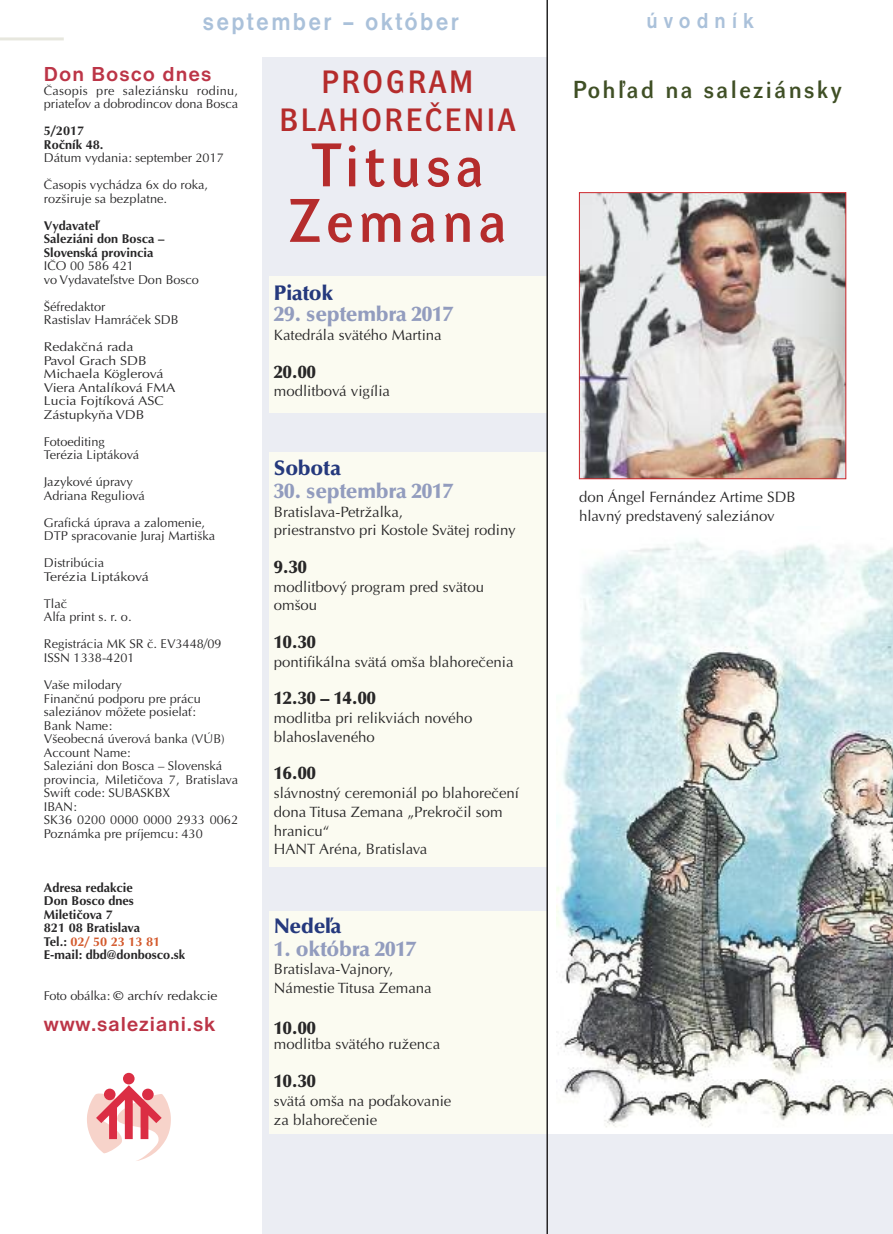
<style>
.page{position:relative;width:893px;height:1234px;background:#fff}
.page>*{position:absolute;margin:0;border:0;box-sizing:border-box;transform-origin:0 0}
.t1{font:700 60px/55.5px "Dyna Grotesk LE";letter-spacing:.1em;color:#b52c2c;text-align:center;scale:.9 1}
.t2{font:700 31.5px/37.8px "Dyna Grotesk LE";letter-spacing:.115em;color:#b52c2c;text-align:center;scale:.9 1}
.t3{font:700 25.5px "Nimbus San DEE";letter-spacing:.1em;color:#aac1da;scale:.9 1}
.t4{font:700 24px "Dyna Grotesk LE";letter-spacing:.11em;color:#3f4f25;scale:.95 1}
.t5{font:700 22.5px "Nimbus San DEE";letter-spacing:.3em;color:#aac1da;scale:.9 1}
.t6{font:900 21px "Optima CE";letter-spacing:-.01em;color:#929cbe}
.t7{font:700 21px "Nimbus San DEE";letter-spacing:.045em;color:#bc3547}
.t8{font:900 21px "Optima CE";letter-spacing:-.01em;color:#25397d}
.t9{font:900 18px "Optima CE";color:#272627}
.t10{font:15px/18.8px "Optima CE";color:#272627}
.t11{font:12.75px/13.5px "Optima CE";color:#272627}
.t12{font:700 12.75px/13.5px "Optima CE";color:#272627}
.t13{font:12.75px/13.5px "Optima CE";color:#272627;scale:1.1 1}
.s1{color:#d3592c}
</style>
<div class="page">
<img style="left:557px;top:539px;width:336px;height:588px">
<div style="left:263px;top:57px;width:285px;height:1176px;background:#ebedf3"></div>
<div style="left:263px;top:1134px;width:630px;height:99px;background:#ebedf3"></div>
<div style="left:269px;top:276px;width:278px;height:136px;background:#fbfbf1"></div>
<div style="left:269px;top:452px;width:278px;height:415px;background:#fbfbf1"></div>
<div style="left:269px;top:910px;width:278px;height:223px;background:#fbfbf1"></div>
<hr style="left:0;top:37px;width:64px;height:3px;background:#e7e7de">
<img style="left:581px;top:194px;width:263px;height:283px">
<div style="left:579px;top:192px;width:267px;height:287px;border:1px solid #cc262b"></div>
<svg style="left:87px;top:1084px;width:84px;height:76px"></svg>
<div style="left:123px;top:1072px;width:12px;height:12px;background:#db2e44;border-radius:50%"></div>
<div style="left:104px;top:1088px;width:12px;height:11px;background:#db2e44;border-radius:50%"></div>
<div style="left:142px;top:1088px;width:12px;height:11px;background:#db2e44;border-radius:50%"></div>
<hr style="left:546px;top:0;width:2px;height:1233px;background:#272627">
<h3 class="t3" style="left:203px;top:7px;width:286px">september – október</h3>
<h3 class="t7" style="left:44px;top:61px;width:169px">Don Bosco dnes</h3>
<p class="t11" style="left:44px;top:85px;width:196px">Časopis pre saleziánsku rodinu, priateľov a dobrodincov dona Bosca</p>
<p class="t12" style="left:44px;top:126px;width:61px">5/2017<br>Ročník 48.</p>
<p class="t11" style="left:44px;top:145px;width:181px;line-height:27px">Dátum vydania: september 2017<br>Časopis vychádza 6x do roka,</p>
<p class="t11" style="left:44px;top:193px;width:125px">rozširuje sa bezplatne.</p>
<p class="t12" style="left:44px;top:220px;width:122px">Vydavateľ<br>Saleziáni don Bosca –<br>Slovenská provincia</p>
<p class="t11" style="left:44px;top:260px;width:157px">IČO 00 586 421<br>vo Vydavateľstve Don Bosco</p>
<p class="t11" style="left:44px;top:301px;width:136px">Šéfredaktor<br>Rastislav Hamráček SDB</p>
<p class="t13" style="left:44px;top:341px;width:121px">Redakčná rada<br>Pavol Grach SDB<br>Michaela Köglerová<br>Viera Antalíková FMA<br>Lucia Fojtíková ASC<br>Zástupkyňa VDB</p>
<p class="t11" style="left:44px;top:436px;width:97px">Fotoediting<br>Terézia Liptáková</p>
<p class="t11" style="left:44px;top:476px;width:102px">Jazykové úpravy<br>Adriana Reguliová</p>
<p class="t11" style="left:44px;top:517px;width:173px">Grafická úprava a zalomenie,<br>DTP spracovanie Juraj Martiška</p>
<p class="t11" style="left:44px;top:557px;width:106px">Distribúcia<br>Terézia Liptáková</p>
<p class="t11" style="left:44px;top:598px;width:89px">Tlač<br>Alfa print s. r. o.</p>
<p class="t11" style="left:44px;top:638px;width:179px">Registrácia MK SR č. EV3448/09<br>ISSN 1338-4201</p>
<p class="t11" style="left:44px;top:679px;width:196px">Vaše milodary<br>Finančnú podporu pre prácu saleziánov môžete posielať:<br>Bank Name:<br>Všeobecná úverová banka (VÚB)<br>Account Name:<br>Saleziáni don Bosca – Slovenská provincia, Miletičova 7, Bratislava<br>Swift code: SUBASKBX<br>IBAN:<br>SK36 0200 0000 0000 2933 0062<br>Poznámka pre príjemcu: 430</p>
<p class="t12" style="left:44px;top:882px;width:143px">Adresa redakcie<br>Don Bosco dnes<br>Miletičova 7<br>821 08 Bratislava<br>Tel.: <span class="s1">02/ 50 23 13 81<br></span>E-mail: dbd@donbosco.sk</p>
<p class="t11" style="left:44px;top:989px;width:175px">Foto obálka: © archív redakcie</p>
<h3 class="t7" style="left:44px;top:1010px;width:173px">www.saleziani.sk</h3>
<h2 class="t2" style="left:280px;top:66px;width:263px">Program blahorečenia</h2>
<h1 class="t1" style="left:289px;top:143px;width:243px">Titusa<br>Zemana</h1>
<h3 class="t8" style="left:274px;top:285px;width:61px">Piatok</h3>
<h3 class="t6" style="left:274px;top:306px;width:181px">29. septembra 2017</h3>
<p class="t10" style="left:274px;top:327px;width:169px">Katedrála svätého Martina</p>
<h3 class="t9" style="left:274px;top:364px;width:43px">20.00</h3>
<p class="t10" style="left:274px;top:383px;width:118px">modlitbová vigília</p>
<h3 class="t8" style="left:274px;top:459px;width:69px">Sobota</h3>
<h3 class="t6" style="left:274px;top:482px;width:181px">30. septembra 2017</h3>
<p class="t10" style="left:274px;top:503px;width:243px">Bratislava-Petržalka,<br>priestranstvo pri Kostole Svätej rodiny</p>
<h3 class="t9" style="left:274px;top:559px;width:34px">9.30</h3>
<p class="t10" style="left:274px;top:578px;width:212px">modlitbový program pred svätou omšou</p>
<h3 class="t9" style="left:274px;top:634px;width:43px">10.30</h3>
<p class="t10" style="left:274px;top:653px;width:241px">pontifikálna svätá omša blahorečenia</p>
<h3 class="t9" style="left:274px;top:690px;width:103px">12.30 – 14.00</h3>
<p class="t10" style="left:274px;top:709px;width:200px">modlitba pri relikviách nového blahoslaveného</p>
<h3 class="t9" style="left:274px;top:765px;width:43px">16.00</h3>
<p class="t10" style="left:274px;top:784px;width:247px">slávnostný ceremoniál po blahorečení dona Titusa Zemana „Prekročil som hranicu“<br>HANT Aréna, Bratislava</p>
<h3 class="t8" style="left:274px;top:917px;width:69px">Nedeľa</h3>
<h3 class="t6" style="left:274px;top:939px;width:144px">1. októbra 2017</h3>
<p class="t10" style="left:274px;top:961px;width:159px">Bratislava-Vajnory,<br>Námestie Titusa Zemana</p>
<h3 class="t9" style="left:274px;top:1020px;width:43px">10.00</h3>
<p class="t10" style="left:274px;top:1036px;width:168px">modlitba svätého ruženca</p>
<h3 class="t9" style="left:274px;top:1073px;width:43px">10.30</h3>
<p class="t10" style="left:274px;top:1092px;width:179px">svätá omša na poďakovanie za blahorečenie</p>
<h3 class="t5" style="left:646px;top:7px;width:121px">úvodník</h3>
<h3 class="t4" style="left:573px;top:81px;width:285px">Pohľad na saleziánsky</h3>
<p class="t10" style="left:579px;top:489px;width:218px">don Ángel Fernández Artime SDB hlavný predstavený saleziánov</p>
</div>
